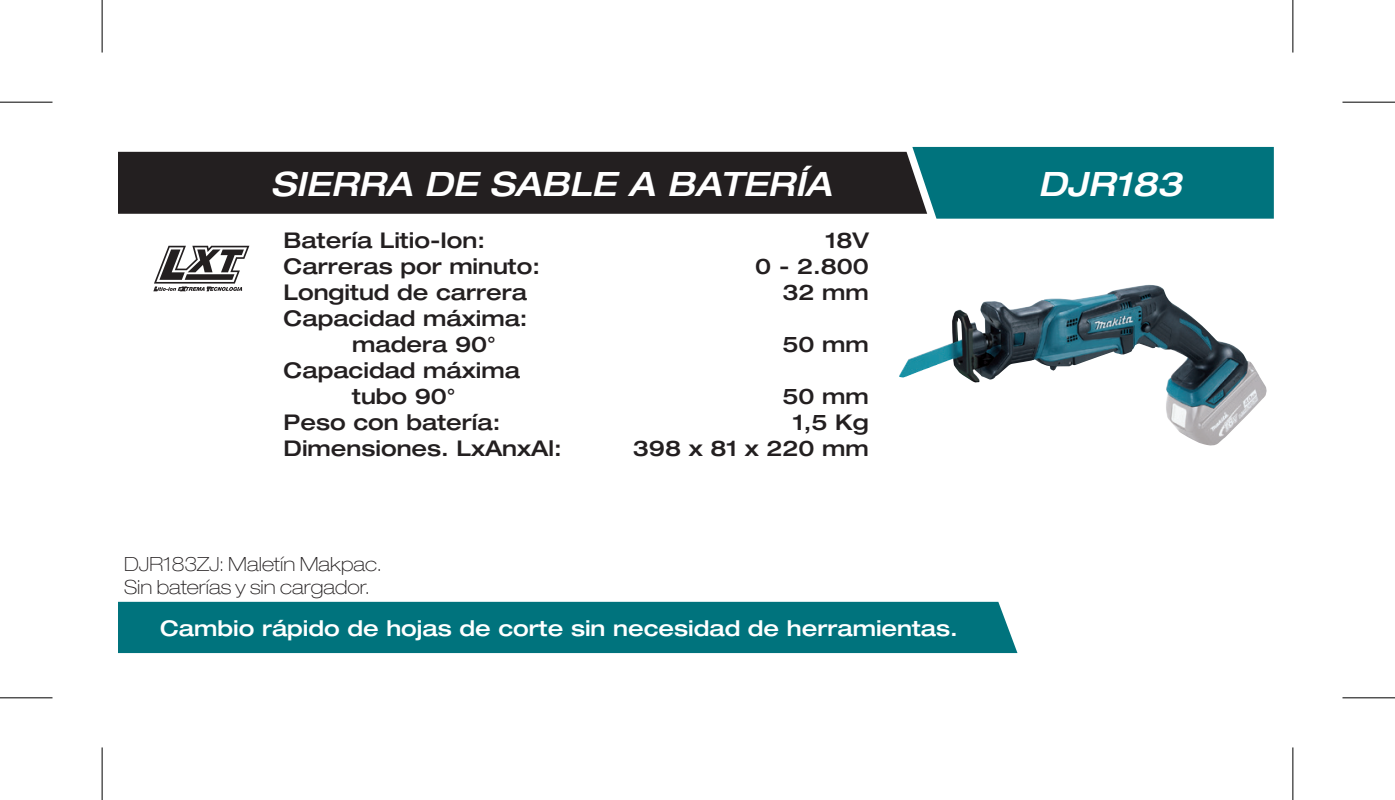
<style>
.page{position:relative;width:1395px;height:800px;background:#fff}
.page>*{position:absolute;margin:0;border:0;box-sizing:border-box;transform-origin:0 0}
.t1{font:italic 500 expanded 33.6px "Helvetica Neue";color:#fff}
.Características{font:500 expanded 21.7px "Helvetica Neue";color:#231f20}
.t2{font:500 expanded 21.7px "Helvetica Neue";color:#fff}
.t3{font:100 expanded 19.6px/23.4px "Helvetica Neue";color:#231f20}
</style>
<div class="page">
<img style="left:899px;top:285px;width:250px;height:92px">
<div style="left:118px;top:601px;width:899px;height:52px;background:#00737d"></div>
<div style="left:118px;top:152px;width:794px;height:62px;background:#231f20"></div>
<div style="left:912px;top:147px;width:362px;height:72px;background:#00737d"></div>
<svg style="left:154px;top:246px;width:95px;height:45px"></svg>
<svg style="left:0;top:101px;width:52px;height:1px"></svg>
<svg style="left:1342px;top:101px;width:53px;height:1px"></svg>
<svg style="left:0;top:698px;width:52px;height:1px"></svg>
<svg style="left:1342px;top:698px;width:53px;height:1px"></svg>
<svg style="left:101px;top:0;width:1px;height:53px"></svg>
<svg style="left:101px;top:747px;width:1px;height:52px"></svg>
<svg style="left:1293px;top:0;width:1px;height:53px"></svg>
<svg style="left:1293px;top:747px;width:1px;height:52px"></svg>
<hr style="left:0;top:102px;width:52px;height:1px;background:#000">
<hr style="left:1342px;top:102px;width:53px;height:1px;background:#000">
<hr style="left:0;top:697px;width:52px;height:1px;background:#000">
<hr style="left:1342px;top:697px;width:53px;height:1px;background:#000">
<hr style="left:102px;top:0;width:1px;height:53px;background:#000">
<hr style="left:102px;top:747px;width:1px;height:52px;background:#000">
<hr style="left:1292px;top:0;width:1px;height:53px;background:#000">
<hr style="left:1292px;top:747px;width:1px;height:52px;background:#000">
<p class="t1" style="left:271px;top:163px;width:562px">SIERRA DE SABLE A BATERÍA</p>
<p class="t1" style="left:1038px;top:163px;width:145px">DJR183</p>
<p class="Características" style="left:284px;top:226px;width:203px">Batería Litio-Ion:</p>
<p class="Características" style="left:825px;top:226px;width:45px">18V</p>
<p class="Características" style="left:284px;top:252px;width:258px">Carreras por minuto:</p>
<p class="Características" style="left:755px;top:252px;width:115px">0 - 2.800</p>
<p class="Características" style="left:284px;top:278px;width:245px">Longitud de carrera</p>
<p class="Características" style="left:782px;top:278px;width:88px">32 mm</p>
<p class="Características" style="left:284px;top:304px;width:245px">Capacidad máxima:</p>
<p class="Características" style="left:352px;top:330px;width:145px">madera 90°</p>
<p class="Características" style="left:782px;top:330px;width:88px">50 mm</p>
<p class="Características" style="left:284px;top:356px;width:238px">Capacidad máxima</p>
<p class="Características" style="left:352px;top:382px;width:105px">tubo 90°</p>
<p class="Características" style="left:782px;top:382px;width:88px">50 mm</p>
<p class="Características" style="left:284px;top:408px;width:218px">Peso con batería:</p>
<p class="Características" style="left:793px;top:408px;width:77px">1,5 Kg</p>
<p class="Características" style="left:284px;top:434px;width:280px">Dimensiones. LxAnxAl:</p>
<p class="Características" style="left:633px;top:434px;width:237px">398 x 81 x 220 mm</p>
<p class="t3" style="left:124px;top:551px;width:259px">DJR183ZJ: Maletín Makpac.<br>Sin baterías y sin cargador.</p>
<p class="t2" style="left:160px;top:614px;width:799px">Cambio rápido de hojas de corte sin necesidad de herramientas.</p>
</div>
